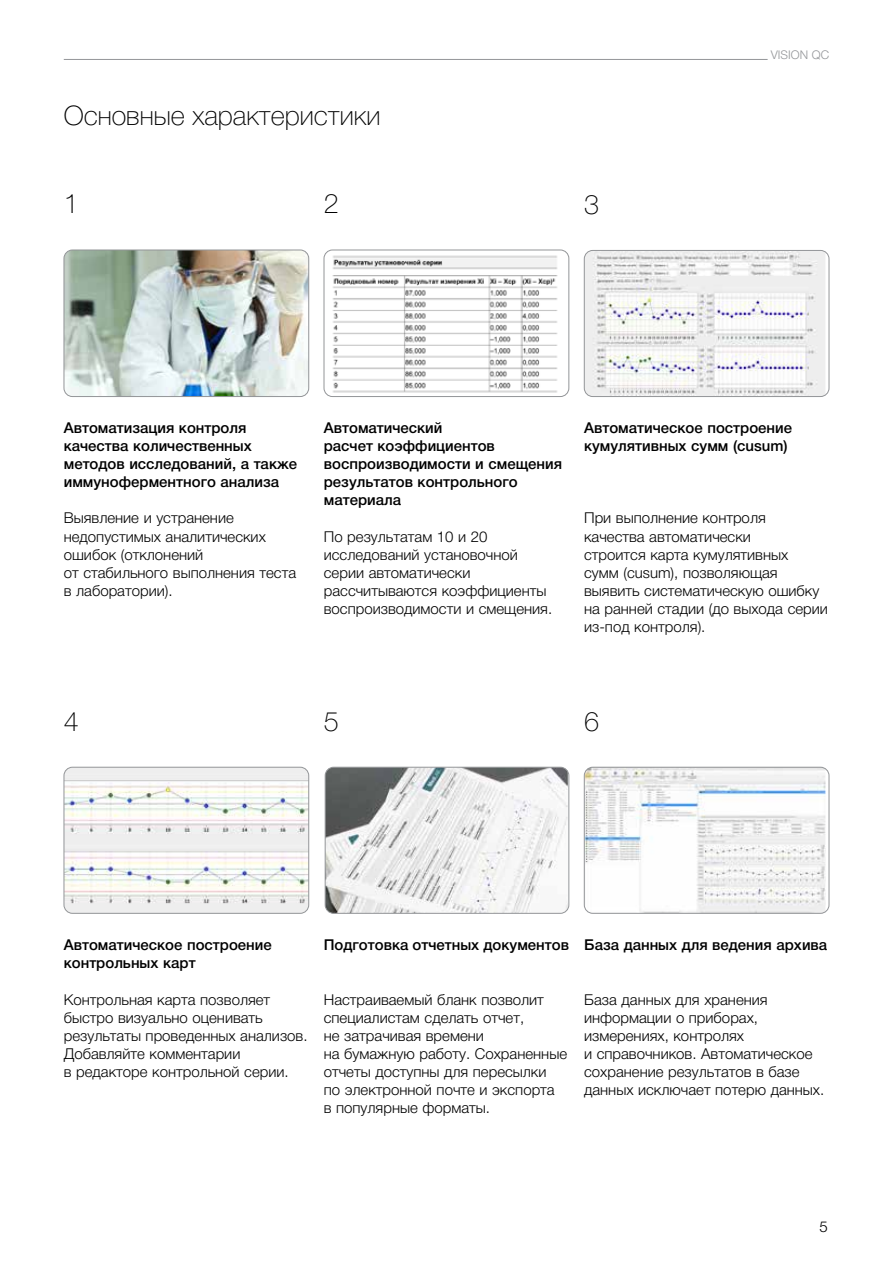
<style>
.page{position:relative;width:893px;height:1263px;background:#fff}
.page>*{position:absolute;margin:0;border:0;box-sizing:border-box;transform-origin:0 0}
.t1{font:100 27px "Helvetica Neue LTCYR";color:#000}
.t2{font:300 15px/18.1px "Helvetica Neue LTCYR";color:#000}
.t3{font:500 15px/18.1px "Helvetica Neue LTCYR";color:#000}
.t4{font:300 12px "Helvetica Neue LTCYR";color:#939598}
</style>
<div class="page">
<img style="left:324px;top:250px;width:242px;height:146px">
<div style="left:324px;top:250px;width:245px;height:147px;border:1px solid #939598;border-radius:9px"></div>
<img style="left:64px;top:250px;width:245px;height:146px">
<div style="left:64px;top:250px;width:245px;height:147px;border:1px solid #939598;border-radius:9px"></div>
<img style="left:584px;top:767px;width:241px;height:146px">
<div style="left:584px;top:767px;width:245px;height:146px;border:1px solid #939598;border-radius:9px"></div>
<img style="left:584px;top:250px;width:241px;height:146px">
<div style="left:584px;top:250px;width:245px;height:147px;border:1px solid #939598;border-radius:9px"></div>
<img style="left:64px;top:767px;width:245px;height:146px">
<div style="left:64px;top:767px;width:245px;height:146px;border:1px solid #939598;border-radius:9px"></div>
<img style="left:325px;top:767px;width:243px;height:146px">
<div style="left:325px;top:767px;width:244px;height:146px;border:1px solid #939598;border-radius:9px"></div>
<hr style="left:64px;top:59px;width:704px;height:1px;background:#939598">
<h1 class="t1" style="left:64px;top:101px;width:318px">Основные характеристики</h1>
<h1 class="t1" style="left:64px;top:189px;width:17px">1</h1>
<h1 class="t1" style="left:324px;top:189px;width:17px">2</h1>
<h1 class="t1" style="left:584px;top:189px;width:17px">3</h1>
<p class="t4" style="left:771px;top:48px;width:60px">VISION QC</p>
<p class="t3" style="left:64px;top:419px;width:235px">Автоматизация контроля качества количественных методов исследований, а также иммуноферментного анализа</p>
<p class="t2" style="left:64px;top:509px;width:234px">Выявление и устранение недопустимых аналитических ошибок (отклонений<br>от стабильного выполнения теста в лаборатории).</p>
<p class="t3" style="left:324px;top:419px;width:240px">Автоматический<br>расчет коэффициентов воспроизводимости и смещения результатов контрольного материала</p>
<p class="t2" style="left:324px;top:527px;width:230px">По результатам 10 и 20 исследований установочной серии автоматически рассчитываются коэффициенты воспроизводимости и смещения.</p>
<p class="t3" style="left:584px;top:419px;width:210px">Автоматическое построение кумулятивных сумм (cusum)</p>
<p class="t2" style="left:584px;top:509px;width:245px">При выполнение контроля качества автоматически<br>строится карта кумулятивных<br>сумм (cusum), позволяющая выявить систематическую ошибку на ранней стадии (до выхода серии из-под контроля).</p>
<h1 class="t1" style="left:64px;top:706px;width:17px">4</h1>
<h1 class="t1" style="left:324px;top:706px;width:17px">5</h1>
<h1 class="t1" style="left:584px;top:706px;width:17px">6</h1>
<p class="t3" style="left:64px;top:936px;width:210px">Автоматическое построение контрольных карт</p>
<p class="t2" style="left:64px;top:990px;width:245px">Контрольная карта позволяет быстро визуально оценивать результаты проведенных анализов.<br>Добавляйте комментарии<br>в редакторе контрольной серии.</p>
<p class="t3" style="left:324px;top:936px;width:247px">Подготовка отчетных документов</p>
<p class="t3" style="left:584px;top:936px;width:245px">База данных для ведения архива</p>
<p class="t2" style="left:324px;top:990px;width:245px">Настраиваемый бланк позволит специалистам сделать отчет,<br>не затрачивая времени<br>на бумажную работу. Сохраненные отчеты доступны для пересылки<br>по электронной почте и экспорта<br>в популярные форматы.</p>
<p class="t2" style="left:584px;top:990px;width:242px">База данных для хранения информации о приборах, измерениях, контролях<br>и справочников. Автоматическое сохранение результатов в базе данных исключает потерю данных.</p>
<p class="t2" style="left:819px;top:1217px;width:10px">5</p>
</div>
